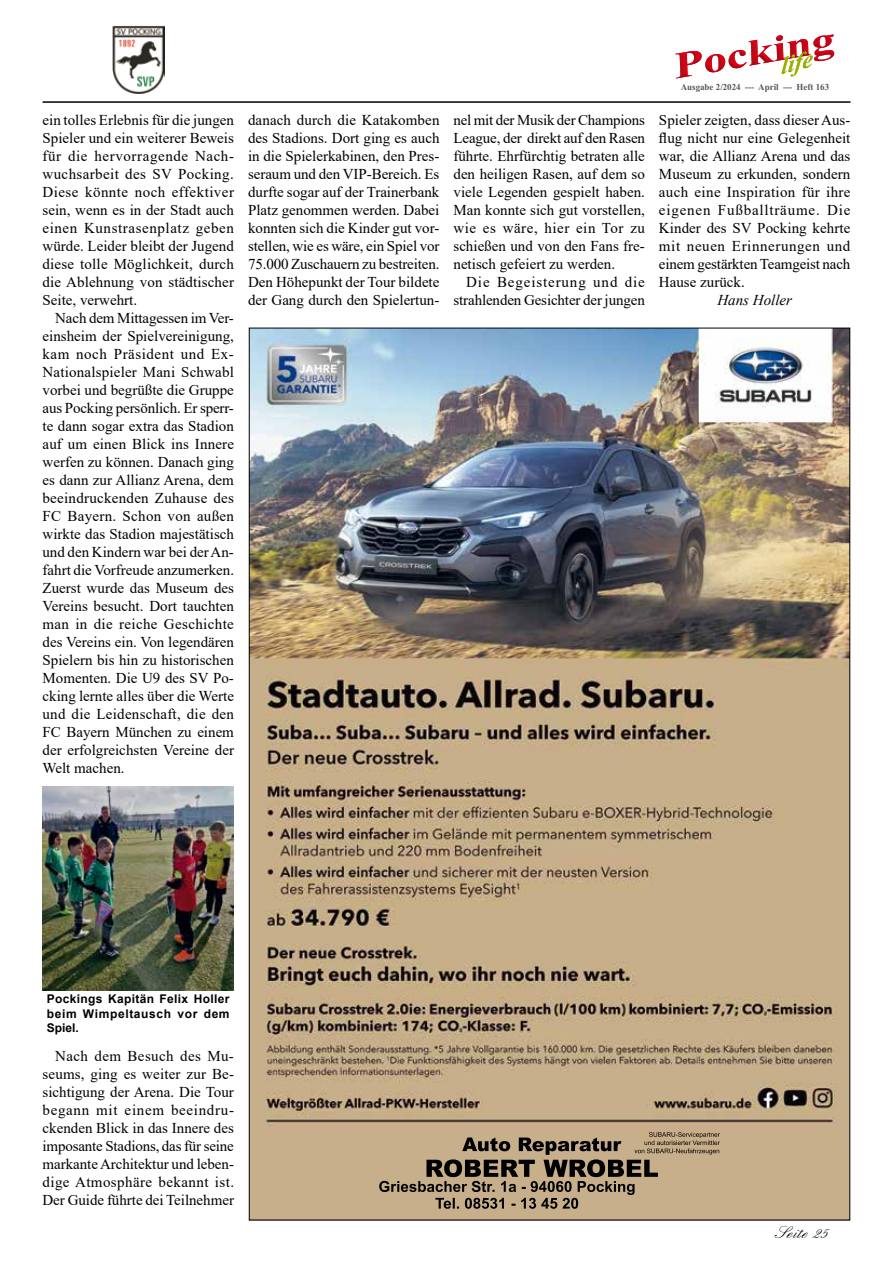
<style>
.page{position:relative;width:893px;height:1263px;background:#fff}
.page>*{position:absolute;margin:0;border:0;box-sizing:border-box;transform-origin:0 0}
.t1{font:18px "English 157 BT";color:#000}
.t2{font:15px/18px "Times New Roman";color:#000;text-align:justify}
.t3{font:italic 15px "Times New Roman";color:#000}
.t4{font:700 12px/14.4px "Arial";letter-spacing:.025em;color:#000;text-align:justify}
.t5{font:700 9.15px "Times New Roman";color:#58585a}
</style>
<div class="page">
<hr style="left:43px;top:101px;width:807px;height:2px;background:#000">
<svg style="left:675px;top:34px;width:159px;height:45px"></svg>
<img style="left:112px;top:26px;width:52px;height:68px">
<img style="left:43px;top:787px;width:191px;height:203px">
<img style="left:251px;top:330px;width:597px;height:888px">
<svg style="left:379px;top:1132px;width:341px;height:77px;background:#9e8b6e"></svg>
<p class="t2" style="left:43px;top:111px;width:193px">ein tolles Erlebnis für die jungen Spieler und ein weiterer Beweis für die hervorragende Nach&shy;wuchsarbeit des SV Pocking.<br>Diese könnte noch effektiver sein, wenn es in der Stadt auch einen Kunstrasenplatz geben würde. Leider bleibt der Jugend diese tolle Möglichkeit, durch die Ablehnung von städtischer Seite, verwehrt.</p>
<p class="t2" style="left:43px;top:309px;width:193px;text-indent:13px">Nach dem Mittagessen im Ver&shy;einsheim der Spielvereinigung, kam noch Präsident und Ex-Nationalspieler Mani Schwabl vorbei und begrüßte die Gruppe aus Pocking persönlich. Er sperr&shy;te dann sogar extra das Stadion auf um einen Blick ins Innere werfen zu können. Danach ging es dann zur Allianz Arena, dem beeindruckenden Zuhause des FC Bayern. Schon von außen wirkte das Stadion majestätisch und den Kindern war bei der An&shy;fahrt die Vorfreude anzumerken.<br>Zuerst wurde das Museum des Vereins besucht. Dort tauchten man in die reiche Geschichte des Vereins ein. Von legendären Spielern bis hin zu historischen Momenten. Die U9 des SV Po&shy;cking lernte alles über die Werte und die Leidenschaft, die den FC Bayern München zu einem der erfolgreichsten Vereine der Welt machen.</p>
<p class="t2" style="left:248px;top:111px;width:193px">danach durch die Katakomben des Stadions. Dort ging es auch in die Spielerkabinen, den Pres&shy;seraum und den VIP-Bereich. Es durfte sogar auf der Trainerbank Platz genommen werden. Dabei konnten sich die Kinder gut vor&shy;stellen, wie es wäre, ein Spiel vor 75.000 Zuschauern zu bestreiten.<br>Den Höhepunkt der Tour bildete der Gang durch den Spielertun-</p>
<p class="t2" style="left:453px;top:111px;width:193px">nel mit der Musik der Champions League, der direkt auf den Rasen führte. Ehrfürchtig betraten alle den heiligen Rasen, auf dem so viele Legenden gespielt haben.<br>Man konnte sich gut vorstellen, wie es wäre, hier ein Tor zu schießen und von den Fans fre&shy;netisch gefeiert zu werden.</p>
<p class="t2" style="left:453px;top:273px;width:193px;text-align:right">Die Begeisterung und die strahlenden Gesichter der jungen</p>
<p class="t5" style="left:681px;top:84px;width:150px">Ausgabe 2/2024 --- April --- Heft 163</p>
<p class="t2" style="left:659px;top:111px;width:193px">Spieler zeigten, dass dieser Aus&shy;flug nicht nur eine Gelegenheit war, die Allianz Arena und das Museum zu erkunden, sondern auch eine Inspiration für ihre eigenen Fußballträume. Die Kinder des SV Pocking kehrte mit neuen Erinnerungen und einem gestärkten Teamgeist nach Hause zurück.</p>
<p class="t3" style="left:717px;top:290px;width:76px">Hans Holler</p>
<p class="t4" style="left:47px;top:992px;width:184px">Pockings Kapitän Felix Holler beim Wimpeltausch vor dem Spiel.</p>
<p class="t2" style="left:43px;top:1047px;width:193px;text-indent:13px">Nach dem Besuch des Mu&shy;seums, ging es weiter zur Be&shy;sichtigung der Arena. Die Tour begann mit einem beeindru&shy;ckenden Blick in das Innere des imposante Stadions, das für seine markante Architektur und leben&shy;dige Atmosphäre bekannt ist.<br>Der Guide führte dei Teilnehmer</p>
<p class="t1" style="left:778px;top:1223px;width:52px">Seite 25</p>
</div>
